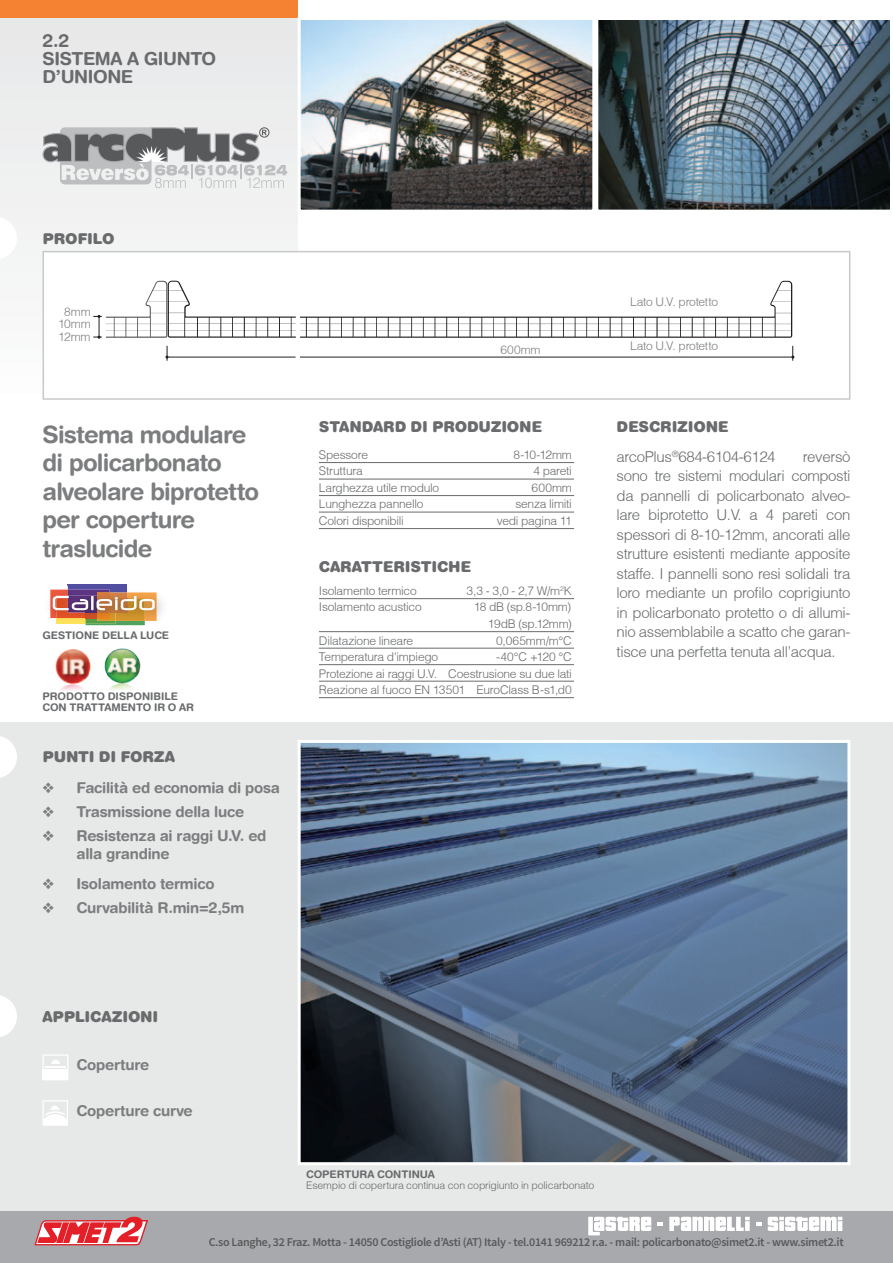
<style>
.page{position:relative;width:893px;height:1263px;background:#fff}
.page>*{position:absolute;margin:0;border:0;box-sizing:border-box;transform-origin:0 0}
.t1{font:700 24px/28.5px "Helvetica Rounded";letter-spacing:-.035em;color:#7b7d7f}
.t2{font:700 18px/18px "Helvetica Rounded";letter-spacing:-.025em;color:#696b6d}
.t3{font:300 15px/19.5px "Helvetica";letter-spacing:-.025em;color:#696b6d;text-align:justify}
.t4{font:700 15px/18px "Helvetica Rounded";letter-spacing:-.015em;color:#7b7d7f}
.t5{font:900 15px "Helvetica Rounded";letter-spacing:-.015em;color:#696b6d}
.t6{font:300 12px/16.5px "Helvetica";letter-spacing:-.02em;color:#696b6d;text-align:right}
.t7{font:600 12px "Source Sans Pro";letter-spacing:-.025em;color:#58595b}
.t8{font:300 12px/12.1px "Helvetica";letter-spacing:-.025em;color:#7b7d7f;text-align:center}
.t9{font:700 10.5px "Helvetica Rounded";color:#696b6d}
.t10{font:300 10.5px "Helvetica";letter-spacing:-.015em;color:#696b6d}
</style>
<div class="page">
<div style="left:0;top:17px;width:298px;height:404px;background:linear-gradient(to bottom,#e7e7e8,#fdfdfd)"></div>
<div style="left:0;top:723px;width:893px;height:489px;background:#e7e8e8"></div>
<div style="left:0;top:0;width:298px;height:17px;background:#f58233"></div>
<div style="left:43px;top:251px;width:807px;height:149px;background:#fff;border:2px solid #c7c9cb"></div>
<svg style="left:0;top:217px;width:17px;height:42px"></svg>
<svg style="left:0;top:736px;width:17px;height:42px"></svg>
<svg style="left:0;top:996px;width:17px;height:41px"></svg>
<hr style="left:300px;top:357px;width:493px;height:1px;background:#231f20">
<svg style="left:791px;top:346px;width:3px;height:15px"></svg>
<hr style="left:167px;top:357px;width:129px;height:1px;background:#231f20">
<svg style="left:165px;top:346px;width:3px;height:15px"></svg>
<svg style="left:93px;top:281px;width:699px;height:58px"></svg>
<svg style="left:43px;top:1054px;width:25px;height:26px"></svg>
<svg style="left:43px;top:1100px;width:25px;height:26px"></svg>
<img style="left:302px;top:744px;width:544px;height:417px">
<div style="left:298px;top:740px;width:552px;height:425px;border:3px solid #fff"></div>
<img style="left:599px;top:21px;width:290px;height:188px">
<div style="left:595px;top:17px;width:298px;height:196px;border:3px solid #fff"></div>
<img style="left:302px;top:21px;width:289px;height:188px">
<div style="left:298px;top:17px;width:297px;height:196px;border:3px solid #fff"></div>
<hr style="left:68px;top:584px;width:59px;height:2px;background:#524fa1">
<img style="left:50px;top:586px;width:113px;height:39px">
<img style="left:56px;top:618px;width:41px;height:6px">
<img style="left:86px;top:621px;width:59px;height:4px">
<img style="left:50px;top:590px;width:18px;height:28px">
<img style="left:68px;top:586px;width:59px;height:6px">
<img style="left:68px;top:590px;width:41px;height:2px">
<img style="left:145px;top:592px;width:12px;height:29px">
<img style="left:115px;top:618px;width:30px;height:3px">
<img style="left:97px;top:618px;width:18px;height:3px">
<svg style="left:53px;top:592px;width:102px;height:26px;background:#c5876b"></svg>
<img style="left:55px;top:649px;width:36px;height:42px">
<img style="left:104px;top:648px;width:37px;height:42px">
<svg style="left:42px;top:127px;width:245px;height:61px"></svg>
<hr style="left:319px;top:462px;width:255px;height:1px;background:#696b6d">
<hr style="left:319px;top:479px;width:255px;height:1px;background:#696b6d">
<hr style="left:319px;top:495px;width:255px;height:1px;background:#696b6d">
<hr style="left:319px;top:512px;width:255px;height:1px;background:#696b6d">
<hr style="left:319px;top:528px;width:255px;height:1px;background:#696b6d">
<hr style="left:319px;top:598px;width:255px;height:1px;background:#696b6d">
<hr style="left:319px;top:631px;width:255px;height:1px;background:#696b6d">
<hr style="left:319px;top:648px;width:255px;height:1px;background:#696b6d">
<hr style="left:319px;top:664px;width:255px;height:1px;background:#696b6d">
<hr style="left:319px;top:681px;width:255px;height:1px;background:#696b6d">
<hr style="left:319px;top:697px;width:255px;height:1px;background:#696b6d">
<div style="left:0;top:1211px;width:893px;height:52px;background:#a7a9ac"></div>
<svg style="left:588px;top:1217px;width:63px;height:18px"></svg>
<svg style="left:657px;top:1222px;width:6px;height:3px"></svg>
<svg style="left:669px;top:1217px;width:81px;height:14px"></svg>
<svg style="left:756px;top:1222px;width:6px;height:3px"></svg>
<svg style="left:768px;top:1217px;width:74px;height:14px"></svg>
<svg style="left:34px;top:1217px;width:114px;height:28px"></svg>
<p class="t2" style="left:43px;top:31px;width:175px">2.2<br>SISTEMA A GIUNTO<br>D’UNIONE</p>
<p class="t5" style="left:43px;top:229px;width:74px">PROFILO</p>
<p class="t8" style="left:58px;top:306px;width:34px">8mm<br>10mm<br>12mm</p>
<p class="t8" style="left:500px;top:343px;width:42px">600mm</p>
<h1 class="t1" style="left:43px;top:420px;width:218px">Sistema modulare di policarbonato alveolare biprotetto per coperture traslucide</h1>
<p class="t5" style="left:319px;top:417px;width:225px">STANDARD DI PRODUZIONE</p>
<p class="t5" style="left:319px;top:557px;width:154px">CARATTERISTICHE</p>
<p class="t6" style="left:319px;top:446px;width:51px">Spessore</p>
<p class="t6" style="left:514px;top:446px;width:60px">8-10-12mm</p>
<p class="t6" style="left:319px;top:462px;width:45px">Struttura</p>
<p class="t6" style="left:533px;top:462px;width:40px">4 pareti</p>
<p class="t6" style="left:319px;top:479px;width:122px">Larghezza utile modulo</p>
<p class="t6" style="left:532px;top:479px;width:42px">600mm</p>
<p class="t6" style="left:319px;top:495px;width:106px">Lunghezza pannello</p>
<p class="t6" style="left:515px;top:495px;width:58px">senza limiti</p>
<p class="t6" style="left:319px;top:512px;width:86px">Colori disponibili</p>
<p class="t6" style="left:497px;top:512px;width:77px">vedi pagina 11</p>
<p class="t9" style="left:43px;top:629px;width:17px">gestione</p>
<p class="t9" style="left:102px;top:629px;width:8px">della</p>
<p class="t9" style="left:140px;top:629px;width:8px">luce</p>
<p class="t9" style="left:43px;top:690px;width:16px">prodotto</p>
<p class="t9" style="left:108px;top:690px;width:34px">disponi</p>
<p class="t9" style="left:154px;top:690px;width:14px">bile</p>
<p class="t9" style="left:43px;top:701px;width:9px">con</p>
<p class="t9" style="left:69px;top:701px;width:9px">trattamento</p>
<p class="t9" style="left:154px;top:701px;width:34px">ir oar</p>
<p class="t5" style="left:43px;top:747px;width:134px">PUNTI DI FORZA</p>
<p class="t4" style="left:43px;top:779px;width:239px">❖ Facilità ed economia di posa</p>
<p class="t4" style="left:43px;top:803px;width:203px">❖ Trasmissione della luce</p>
<p class="t4" style="left:77px;top:827px;width:191px;text-indent:-34px">❖ Resistenza ai raggi U.V. ed alla grandine</p>
<p class="t4" style="left:43px;top:875px;width:174px">❖ Isolamento termico</p>
<p class="t4" style="left:43px;top:899px;width:203px">❖ Curvabilità R.min=2,5m</p>
<p class="t6" style="left:319px;top:582px;width:99px">Isolamento termico</p>
<p class="t6" style="left:467px;top:582px;width:107px">3,3 - 3,0 - 2,7 W/m<sup>2</sup>K</p>
<p class="t6" style="left:319px;top:599px;width:104px">Isolamento acustico</p>
<p class="t6" style="left:474px;top:599px;width:99px">18 dB (sp.8-10mm)<br>19dB (sp.12mm)</p>
<p class="t6" style="left:319px;top:632px;width:96px">Dilatazione lineare</p>
<p class="t6" style="left:496px;top:632px;width:77px">0,065mm/m°C</p>
<p class="t6" style="left:319px;top:649px;width:121px">Temperatura d'impiego</p>
<p class="t6" style="left:319px;top:649px;width:254px;text-align:justify;text-indent:177px">-40°C +120 °C Protezione ai raggi U.V. Coestrusione su due lati Reazione al fuoco EN 13501 EuroClass B-s1,d0</p>
<p class="t8" style="left:630px;top:296px;width:89px">Lato U.V. protetto</p>
<p class="t8" style="left:630px;top:339px;width:89px">Lato U.V. protetto</p>
<p class="t5" style="left:617px;top:417px;width:114px">DESCRIZIONE</p>
<p class="t3" style="left:617px;top:446px;width:161px">arcoPlus<sup>®</sup>684-6104-6124</p>
<p class="t3" style="left:617px;top:446px;width:235px;text-indent:186px">reversò sono tre sistemi modulari composti da pannelli di policarbonato alveo&shy;lare biprotetto U.V. a 4 pareti con spessori di 8-10-12mm, ancorati alle strutture esistenti mediante apposite staffe. I pannelli sono resi solidali tra loro mediante un profilo coprigiunto in policarbonato protetto o di allumi&shy;nio assemblabile a scatto che garan&shy;tisce una perfetta tenuta all’acqua.</p>
<p class="t5" style="left:43px;top:1007px;width:117px">APPLICAZIONI</p>
<p class="t4" style="left:77px;top:1055px;width:74px">Coperture</p>
<p class="t4" style="left:77px;top:1101px;width:118px">Coperture curve</p>
<p class="t9" style="left:306px;top:1168px;width:32px">copertura</p>
<p class="t9" style="left:377px;top:1168px;width:9px">continua</p>
<p class="t10" style="left:306px;top:1179px;width:290px">Esempio di copertura continua con coprigiunto in policarbonato</p>
<p class="t7" style="left:209px;top:1234px;width:636px">C.so Langhe, 32 Fraz. Motta - 14050 Costigliole d’Asti (AT) Italy - tel.0141 969212 r.a. - mail: policarbonato@simet2.it - www.simet2.it</p>
</div>
